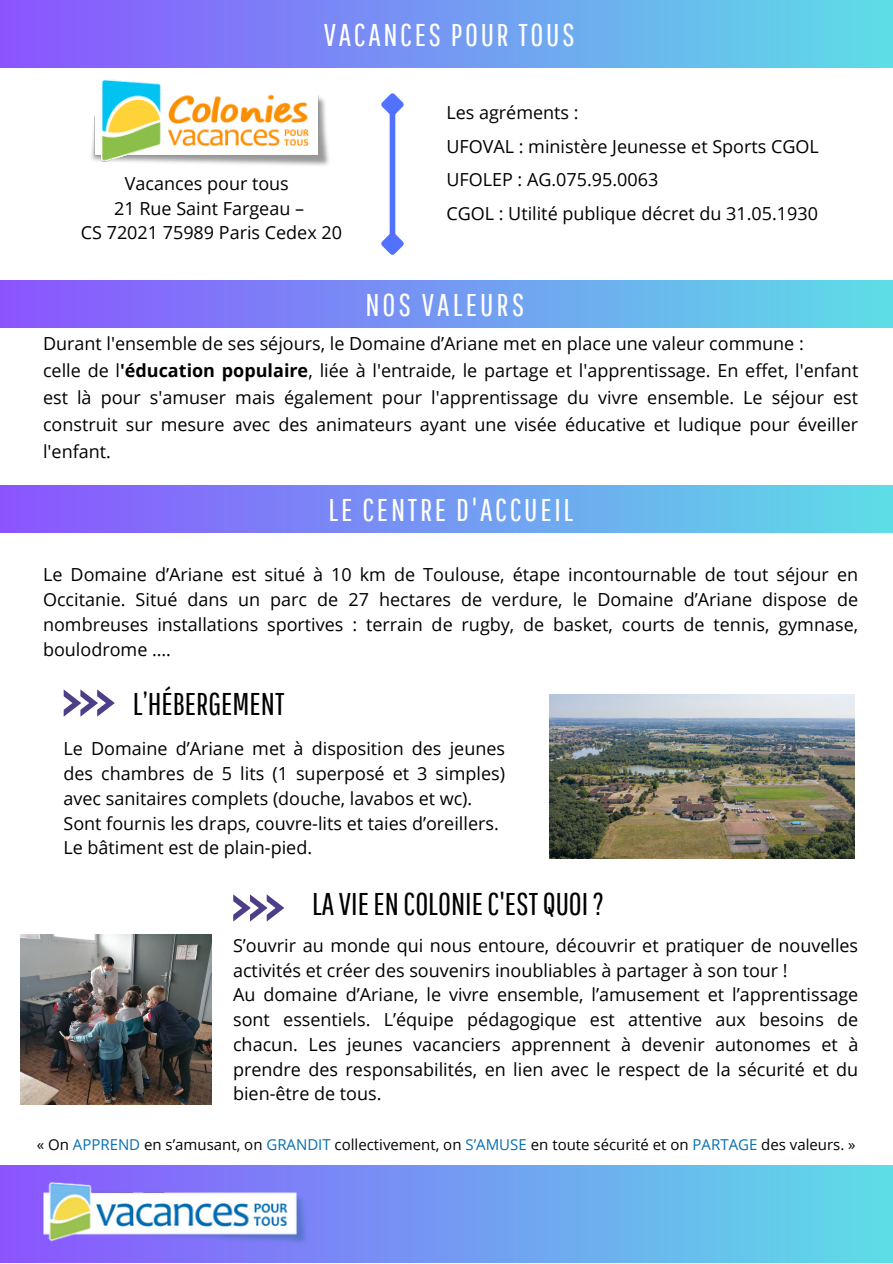
<style>
.page{position:relative;width:893px;height:1264px;background:#fff}
.page>*{position:absolute;margin:0;border:0;box-sizing:border-box;transform-origin:0 0}
.t1{font:31.5px "Pathway Gothic One";letter-spacing:.085em;color:#fff}
.t2{font:31.5px "Pathway Gothic One";color:#000}
.t3{font:18px/24.8px "Open Sans";color:#000;text-align:justify}
.t4{font:15px "Open Sans";color:#000}
.s1{font-weight:700}
.s2{color:#086fb3}
</style>
<div class="page">
<div style="left:0;top:0;width:892px;height:68px;background:linear-gradient(to right,#8b54ff,#5ddde7)"></div>
<div style="left:0;top:281px;width:892px;height:47px;background:linear-gradient(to right,#8b54ff,#5ddde7)"></div>
<div style="left:389px;top:112px;width:6px;height:125px;background:#5271ff"></div>
<svg style="left:381px;top:227px;width:23px;height:28px"></svg>
<svg style="left:381px;top:93px;width:23px;height:28px"></svg>
<div style="left:0;top:1165px;width:892px;height:97px;background:linear-gradient(to right,#8b54ff,#5ddde7)"></div>
<img style="left:44px;top:1182px;width:265px;height:64px">
<img style="left:91px;top:79px;width:238px;height:87px">
<div style="left:0;top:486px;width:892px;height:46px;background:linear-gradient(to right,#8b54ff,#5ddde7)"></div>
<svg style="left:64px;top:689px;width:51px;height:27px"></svg>
<svg style="left:233px;top:894px;width:51px;height:27px"></svg>
<img style="left:549px;top:694px;width:305px;height:164px">
<img style="left:21px;top:934px;width:191px;height:170px">
<p class="t1" style="left:324px;top:16px;width:252px">VACANCES POUR TOUS</p>
<p class="t3" style="left:125px;top:170px;width:165px">Vacances pour tous</p>
<p class="t3" style="left:114px;top:195px;width:191px">21 Rue Saint Fargeau –</p>
<p class="t3" style="left:81px;top:220px;width:262px">CS 72021 75989 Paris Cedex 20</p>
<p class="t3" style="left:446px;top:99px;width:134px">Les agréments :</p>
<p class="t3" style="left:446px;top:129px;width:374px;line-height:33.8px">UFOVAL : ministère Jeunesse et Sports CGOL<br>UFOLEP : AG.075.95.0063</p>
<p class="t3" style="left:446px;top:201px;width:373px">CGOL : Utilité publique décret du 31.05.1930</p>
<p class="t1" style="left:365px;top:286px;width:160px">NOS VALEURS</p>
<p class="t3" style="left:43px;top:330px;width:762px">Durant l'ensemble de ses séjours, le Domaine d’Ariane met en place une valeur commune :</p>
<p class="t3" style="left:43px;top:356px;width:816px;line-height:27px">celle de l<span class="s1">'éducation populaire</span>, liée à l'entraide, le partage et l'apprentissage. En effet, l'enfant est là pour s'amuser mais également pour l'apprentissage du vivre ensemble. Le séjour est construit sur mesure avec des animateurs ayant une visée éducative et ludique pour éveiller l'enfant.</p>
<p class="t1" style="left:328px;top:491px;width:246px">LE CENTRE D'ACCUEIL</p>
<p class="t3" style="left:43px;top:562px;width:816px">Le Domaine d’Ariane est situé à 10 km de Toulouse, étape incontournable de tout séjour en Occitanie. Situé dans un parc de 27 hectares de verdure, le Domaine d’Ariane dispose de nombreuses installations sportives : terrain de rugby, de basket, courts de tennis, gymnase, boulodrome ….</p>
<p class="t2" style="left:133px;top:684px;width:153px">L’HÉBERGEMENT</p>
<p class="t3" style="left:63px;top:736px;width:443px">Le Domaine d’Ariane met à disposition des jeunes des chambres de 5 lits (1 superposé et 3 simples) avec sanitaires complets (douche, lavabos et wc).</p>
<p class="t3" style="left:63px;top:810px;width:437px">Sont fournis les draps, couvre-lits et taies d’oreillers.</p>
<p class="t3" style="left:63px;top:835px;width:250px">Le bâtiment est de plain-pied.</p>
<p class="t2" style="left:312px;top:884px;width:293px">LA VIE EN COLONIE C'EST QUOI ?</p>
<p class="t3" style="left:233px;top:932px;width:626px">S’ouvrir au monde qui nous entoure, découvrir et pratiquer de nouvelles activités et créer des souvenirs inoubliables à partager à son tour !</p>
<p class="t3" style="left:233px;top:982px;width:626px">Au domaine d’Ariane, le vivre ensemble, l’amusement et l’apprentissage sont essentiels. L’équipe pédagogique est attentive aux besoins de chacun. Les jeunes vacanciers apprennent à devenir autonomes et à prendre des responsabilités, en lien avec le respect de la sécurité et du bien-être de tous.</p>
<p class="t4" style="left:37px;top:1133px;width:820px">« On <span class="s2">APPREND</span> en s’amusant, on <span class="s2">GRANDIT</span> collectivement, on <span class="s2">S’AMUSE</span> en toute sécurité et on <span class="s2">PARTAGE</span> des valeurs. »</p>
</div>
